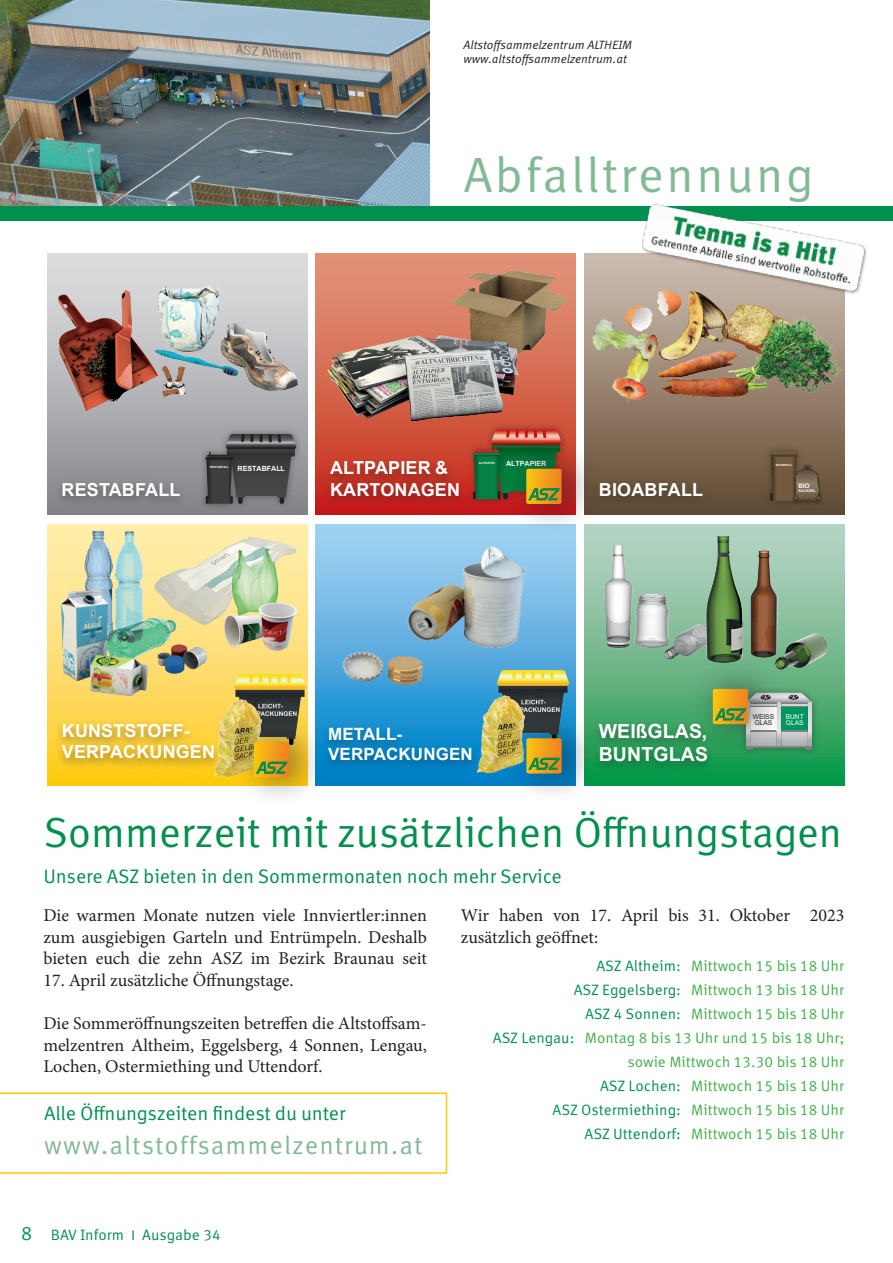
<style>
.page{position:relative;width:893px;height:1263px;background:#fff}
.page>*{position:absolute;margin:0;border:0;box-sizing:border-box;transform-origin:0 0}
.t1{font:49.5px "Meta Correspondence OT";letter-spacing:.04em;color:#84b995}
.t2{font:42px "Meta Correspondence OT";letter-spacing:-.01em;color:#008f4d}
.t3{font:25.5px "Meta Correspondence OT";letter-spacing:.04em;color:#84b995}
.t4{font:19.5px "Meta Correspondence OT";letter-spacing:-.01em;color:#008f4d}
.t5{font:700 19.5px/23.4px "Arial";letter-spacing:.01em;color:#fff}
.t6{font:18px/21.6px "Minion Pro";color:#231f20;text-align:justify}
.t7{font:700 18px/21.6px "Arial";letter-spacing:.01em;color:#fff}
.t8{font:700 16.95px/20.4px "Arial";letter-spacing:.01em;color:#fff}
.t9{font:15px/24px "Meta Correspondence OT";color:#40ae49;text-align:right}
.t10{font:15px "Meta Correspondence OT";color:#008f4d}
.t11{font:italic 12px/14.4px "Meta Correspondence OT";color:#231f20}
.t12{font:700 7.2px "Arial";color:#fff}
.t13{font:6.6px/6.1px "Arial";color:#231f20}
.t14{font:6.6px/6.1px "Arial";color:#fff}
.t15{font:700 6.3px "Arial";color:#fff}
.t16{font:700 3.6px "Arial";color:#fff}
.t17{font:700 2.85px "Arial";color:#fff}
.s1{color:#008f4d}
.s2{font-size:19.5px}
</style>
<div class="page">
<svg style="left:316px;top:524px;width:260px;height:262px;background:#48a6db"></svg>
<svg style="left:47px;top:524px;width:260px;height:262px;background:#fed95b"></svg>
<svg style="left:47px;top:253px;width:260px;height:262px;background:#aaacaf"></svg>
<img style="left:49px;top:270px;width:257px;height:152px">
<svg style="left:584px;top:524px;width:260px;height:262px;background:#52af79"></svg>
<img style="left:599px;top:539px;width:90px;height:122px">
<div style="left:739px;top:686px;width:80px;height:70px;background:#231f20;opacity:.45"></div>
<img style="left:689px;top:526px;width:147px;height:153px">
<div style="left:690px;top:658px;width:97px;height:97px;background:#231f20;opacity:.3"></div>
<div style="left:696px;top:678px;width:85px;height:73px;background:#231f20;opacity:.3"></div>
<svg style="left:715px;top:693px;width:97px;height:57px;background:#8da983"></svg>
<svg style="left:316px;top:253px;width:260px;height:262px;background:#d56752"></svg>
<img style="left:437px;top:261px;width:139px;height:131px">
<img style="left:316px;top:294px;width:245px;height:143px">
<img style="left:330px;top:533px;width:223px;height:143px">
<img style="left:328px;top:630px;width:102px;height:63px">
<svg style="left:584px;top:253px;width:260px;height:261px;background:#745f48"></svg>
<img style="left:584px;top:263px;width:260px;height:180px">
<img style="left:190px;top:524px;width:109px;height:113px">
<img style="left:70px;top:524px;width:120px;height:113px">
<img style="left:218px;top:583px;width:86px;height:69px">
<img style="left:54px;top:579px;width:99px;height:131px">
<img style="left:153px;top:637px;width:56px;height:40px">
<div style="left:219px;top:427px;width:84px;height:84px;background:#231f20;opacity:.45"></div>
<div style="left:199px;top:446px;width:41px;height:65px;background:#231f20;opacity:.45"></div>
<svg style="left:206px;top:434px;width:90px;height:70px;background:#505051"></svg>
<hr style="left:205px;top:457px;width:28px;height:3px;background:#231f20">
<div style="left:485px;top:422px;width:83px;height:84px;background:#231f20;opacity:.45"></div>
<div style="left:466px;top:441px;width:41px;height:65px;background:#231f20;opacity:.45"></div>
<div style="left:503px;top:438px;width:97px;height:97px;background:#231f20;opacity:.3"></div>
<div style="left:509px;top:458px;width:86px;height:73px;background:#231f20;opacity:.3"></div>
<svg style="left:473px;top:429px;width:88px;height:71px;background:#636d36"></svg>
<div style="left:763px;top:443px;width:41px;height:65px;background:#231f20;opacity:.45"></div>
<div style="left:790px;top:464px;width:35px;height:42px;background:#231f20;opacity:.45"></div>
<svg style="left:770px;top:449px;width:52px;height:52px;background:#6c5841"></svg>
<div style="left:55px;top:478px;width:133px;height:30px;background:#231f20;opacity:.45"></div>
<div style="left:591px;top:719px;width:124px;height:55px;background:#231f20;opacity:.45"></div>
<div style="left:323px;top:457px;width:144px;height:51px;background:#231f20;opacity:.45"></div>
<div style="left:592px;top:478px;width:118px;height:30px;background:#231f20;opacity:.45"></div>
<div style="left:54px;top:719px;width:168px;height:52px;background:#231f20;opacity:.45"></div>
<div style="left:321px;top:723px;width:159px;height:49px;background:#231f20;opacity:.45"></div>
<img style="left:497px;top:670px;width:71px;height:37px">
<img style="left:478px;top:695px;width:46px;height:78px">
<div style="left:504px;top:707px;width:96px;height:97px;background:#231f20;opacity:.3"></div>
<div style="left:510px;top:727px;width:85px;height:73px;background:#231f20;opacity:.3"></div>
<svg style="left:528px;top:758px;width:32px;height:12px"></svg>
<img style="left:234px;top:674px;width:71px;height:37px">
<img style="left:215px;top:699px;width:46px;height:77px">
<div style="left:231px;top:711px;width:97px;height:97px;background:#231f20;opacity:.3"></div>
<div style="left:237px;top:731px;width:86px;height:73px;background:#231f20;opacity:.3"></div>
<svg style="left:256px;top:761px;width:31px;height:13px"></svg>
<img style="left:0;top:0;width:429px;height:206px">
<div style="left:0;top:206px;width:893px;height:15px;background:#008f4d"></div>
<img style="left:632px;top:203px;width:235px;height:104px">
<svg style="left:0;top:1092px;width:447px;height:82px"></svg>
<p class="t11" style="left:463px;top:38px;width:170px">Altstoffsammelzentrum ALTHEIM www.altstoffsammelzentrum.at</p>
<h1 class="t1" style="left:463px;top:146px;width:352px">Abfalltrennung</h1>
<p class="t17" style="left:479px;top:461px;width:17px">ALTPAPIER</p>
<p class="t12" style="left:506px;top:459px;width:42px">ALTPAPIER</p>
<p class="t17" style="left:776px;top:463px;width:18px">BIOABFALL</p>
<p class="t7" style="left:330px;top:457px;width:131px">ALTPAPIER &amp;<br>KARTONAGEN</p>
<p class="t12" style="left:238px;top:463px;width:49px">RESTABFALL</p>
<p class="t17" style="left:210px;top:465px;width:21px">RESTABFALL</p>
<p class="t7" style="left:62px;top:479px;width:120px">RESTABFALL</p>
<p class="t16" style="left:799px;top:488px;width:19px">SACKERL</p>
<p class="t7" style="left:599px;top:479px;width:106px">BIOABFALL</p>
<p class="t15" style="left:798px;top:482px;width:13px">BIO</p>
<p class="t7" style="left:62px;top:720px;width:155px">KUNSTSTOFF-<br>VERPACKUNGEN</p>
<p class="t8" style="left:328px;top:724px;width:146px">METALL-<br>VERPACKUNGEN</p>
<p class="t5" style="left:599px;top:720px;width:111px">WEIßGLAS,<br>BUNTGLAS</p>
<p class="t13" style="left:753px;top:713px;width:23px">WEISS<br>GLAS</p>
<p class="t14" style="left:786px;top:713px;width:19px">BUNT<br>GLAS</p>
<h2 class="t2" style="left:43px;top:808px;width:800px">Sommerzeit mit zusätzlichen Öffnungstagen</h2>
<p class="t4" style="left:43px;top:864px;width:520px">Unsere ASZ bieten in den Sommermonaten noch mehr Service</p>
<p class="t6" style="left:43px;top:905px;width:385px">Die warmen Monate nutzen viele Innviertler:innen zum ausgiebigen Garteln und Entrümpeln. Deshalb bieten euch die zehn ASZ im Bezirk Braunau seit</p>
<p class="t6" style="left:43px;top:969px;width:252px">17. April zusätzliche Öffnungstage.</p>
<p class="t6" style="left:43px;top:1013px;width:385px">Die Sommeröffnungszeiten betreffen die Altstoffsam&shy;melzentren Altheim, Eggelsberg, 4 Sonnen, Lengau, Lochen, Ostermiething und Uttendorf.</p>
<p class="t6" style="left:461px;top:905px;width:385px">Wir haben von 17. April bis 31. Oktober 2023 zusätzlich geöffnet:</p>
<p class="t9" style="left:493px;top:954px;width:353px"><span class="s1">ASZ Altheim:</span> Mittwoch 15 bis 18 Uhr<br><span class="s1">ASZ Eggelsberg:</span> Mittwoch 13 bis 18 Uhr<br><span class="s1">ASZ 4 Sonnen:</span> Mittwoch 15 bis 18 Uhr<br><span class="s1">ASZ Lengau:</span> Montag 8 bis 13 Uhr und 15 bis 18 Uhr; sowie Mittwoch 13.30 bis 18 Uhr<br><span class="s1">ASZ Lochen:</span> Mittwoch 15 bis 18 Uhr<br><span class="s1">ASZ Ostermiething:</span> Mittwoch 15 bis 18 Uhr<br><span class="s1">ASZ Uttendorf:</span> Mittwoch 15 bis 18 Uhr</p>
<p class="t4" style="left:44px;top:1101px;width:303px">Alle Öffnungszeiten findest du unter</p>
<h3 class="t3" style="left:44px;top:1130px;width:380px">www.altstoffsammelzentrum.at</h3>
<p class="t10" style="left:21px;top:1225px;width:201px"><span class="s2">8</span> BAV Inform Ⅰ Ausgabe 34</p>
</div>
